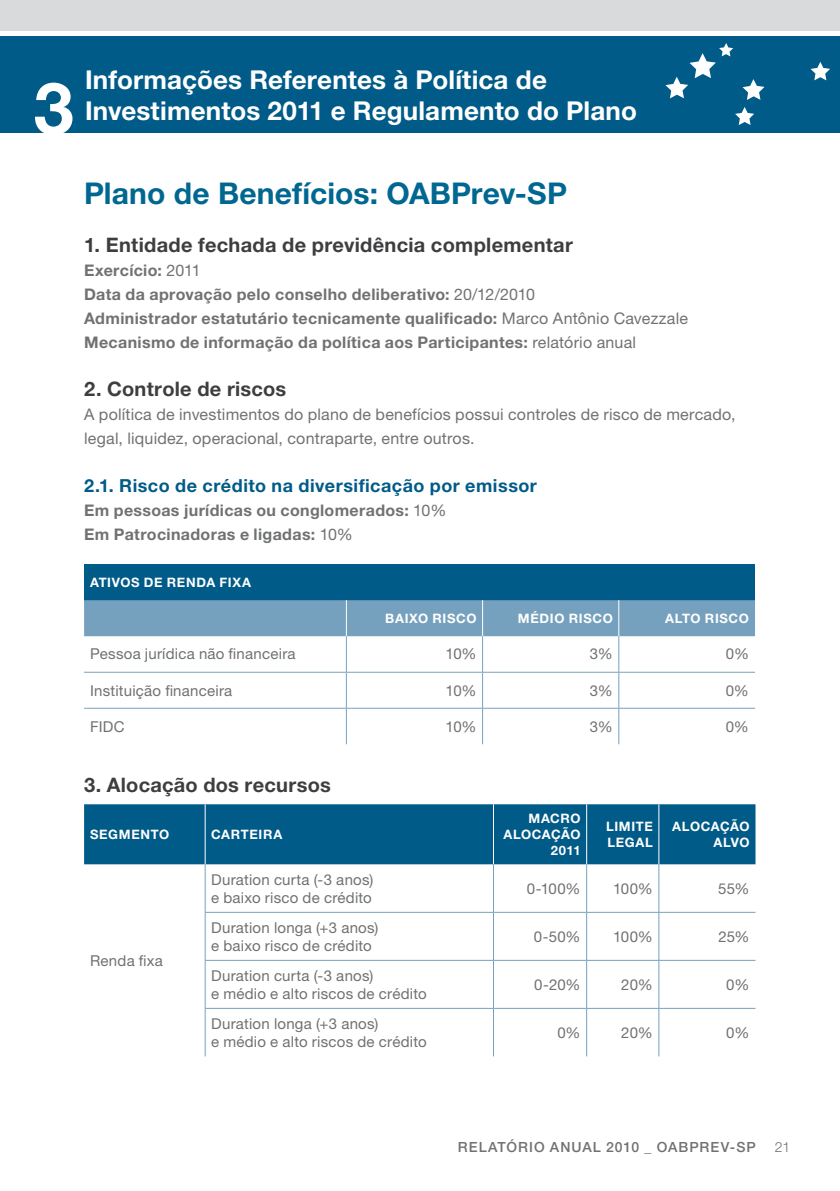
<style>
.page{position:relative;width:840px;height:1191px;background:#fff}
.page>*{position:absolute;margin:0;border:0;box-sizing:border-box;transform-origin:0 0}
.t1{font:700 72px "Helvetica Neue LT Std";color:#fff}
.t2{font:700 30px "Helvetica Neue LT Std";letter-spacing:.005em;color:#006791}
.t3{font:700 26px "Helvetica Neue LT Std";letter-spacing:.005em;color:#fff}
.t4{font:700 20px "Helvetica Neue LT Std";letter-spacing:.015em;color:#3e3d40}
.t5{font:700 18px "Helvetica Neue LT Std";letter-spacing:.03em;color:#005b88}
.t6{font:700 16px/24px "Helvetica Neue LT Std";letter-spacing:.02em;color:#707172}
.t7{font:16px/24px "Helvetica Neue LT Std";letter-spacing:.015em;color:#707172}
.t8{font:15px/18px "Helvetica Neue LT Std";letter-spacing:.015em;color:#707172}
.t9{font:500 14px "Helvetica Neue LT Std";letter-spacing:.07em;color:#707172}
.t10{font:300 14px "Helvetica Neue LT Std";color:#707172}
.t11{font:700 13px/16px "Helvetica Neue LT Std";letter-spacing:.05em;color:#fff;text-align:right}
.s1{font-weight:400}
</style>
<div class="page">
<div style="left:0;top:36px;width:839px;height:96px;background:#005b88"></div>
<div style="left:0;top:0;width:839px;height:30px;background:#d9dadb"></div>
<svg style="left:810px;top:62px;width:19px;height:18px"></svg>
<svg style="left:742px;top:79px;width:22px;height:21px"></svg>
<svg style="left:735px;top:107px;width:18px;height:18px"></svg>
<svg style="left:665px;top:43px;width:67px;height:55px"></svg>
<div style="left:84px;top:564px;width:670px;height:36px;background:#005b88"></div>
<div style="left:84px;top:600px;width:670px;height:36px;background:#76a1be"></div>
<hr style="left:346px;top:600px;width:1px;height:36px;background:#fff">
<hr style="left:482px;top:600px;width:1px;height:36px;background:#fff">
<hr style="left:618px;top:600px;width:1px;height:36px;background:#fff">
<hr style="left:346px;top:636px;width:1px;height:36px;background:#76a1be">
<hr style="left:482px;top:636px;width:1px;height:36px;background:#76a1be">
<hr style="left:618px;top:636px;width:1px;height:36px;background:#76a1be">
<hr style="left:84px;top:672px;width:262px;height:1px;background:#76a1be">
<hr style="left:346px;top:672px;width:136px;height:1px;background:#76a1be">
<hr style="left:346px;top:672px;width:1px;height:36px;background:#76a1be">
<hr style="left:482px;top:672px;width:136px;height:1px;background:#76a1be">
<hr style="left:482px;top:672px;width:1px;height:36px;background:#76a1be">
<hr style="left:618px;top:672px;width:136px;height:1px;background:#76a1be">
<hr style="left:618px;top:672px;width:1px;height:36px;background:#76a1be">
<hr style="left:84px;top:708px;width:262px;height:1px;background:#76a1be">
<hr style="left:346px;top:708px;width:136px;height:1px;background:#76a1be">
<hr style="left:346px;top:708px;width:1px;height:36px;background:#76a1be">
<hr style="left:482px;top:708px;width:136px;height:1px;background:#76a1be">
<hr style="left:482px;top:708px;width:1px;height:36px;background:#76a1be">
<hr style="left:618px;top:708px;width:136px;height:1px;background:#76a1be">
<hr style="left:618px;top:708px;width:1px;height:36px;background:#76a1be">
<div style="left:84px;top:804px;width:671px;height:60px;background:#005b88"></div>
<hr style="left:205px;top:804px;width:1px;height:60px;background:#fff">
<hr style="left:493px;top:804px;width:1px;height:60px;background:#fff">
<hr style="left:586px;top:804px;width:1px;height:60px;background:#fff">
<hr style="left:658px;top:804px;width:1px;height:60px;background:#fff">
<hr style="left:205px;top:864px;width:1px;height:48px;background:#76a1be">
<hr style="left:493px;top:864px;width:1px;height:48px;background:#76a1be">
<hr style="left:586px;top:864px;width:1px;height:48px;background:#76a1be">
<hr style="left:658px;top:864px;width:1px;height:48px;background:#76a1be">
<hr style="left:205px;top:912px;width:288px;height:1px;background:#76a1be">
<hr style="left:205px;top:912px;width:1px;height:48px;background:#76a1be">
<hr style="left:493px;top:912px;width:93px;height:1px;background:#76a1be">
<hr style="left:493px;top:912px;width:1px;height:48px;background:#76a1be">
<hr style="left:586px;top:912px;width:72px;height:1px;background:#76a1be">
<hr style="left:586px;top:912px;width:1px;height:48px;background:#76a1be">
<hr style="left:658px;top:912px;width:97px;height:1px;background:#76a1be">
<hr style="left:658px;top:912px;width:1px;height:48px;background:#76a1be">
<hr style="left:205px;top:960px;width:288px;height:1px;background:#76a1be">
<hr style="left:205px;top:960px;width:1px;height:48px;background:#76a1be">
<hr style="left:493px;top:960px;width:93px;height:1px;background:#76a1be">
<hr style="left:493px;top:960px;width:1px;height:48px;background:#76a1be">
<hr style="left:586px;top:960px;width:72px;height:1px;background:#76a1be">
<hr style="left:586px;top:960px;width:1px;height:48px;background:#76a1be">
<hr style="left:658px;top:960px;width:97px;height:1px;background:#76a1be">
<hr style="left:658px;top:960px;width:1px;height:48px;background:#76a1be">
<hr style="left:205px;top:1008px;width:288px;height:1px;background:#76a1be">
<hr style="left:205px;top:1008px;width:1px;height:48px;background:#76a1be">
<hr style="left:493px;top:1008px;width:93px;height:1px;background:#76a1be">
<hr style="left:493px;top:1008px;width:1px;height:48px;background:#76a1be">
<hr style="left:586px;top:1008px;width:72px;height:1px;background:#76a1be">
<hr style="left:586px;top:1008px;width:1px;height:48px;background:#76a1be">
<hr style="left:658px;top:1008px;width:97px;height:1px;background:#76a1be">
<hr style="left:658px;top:1008px;width:1px;height:48px;background:#76a1be">
<h1 class="t1" style="left:34px;top:64px;width:42px">3</h1>
<h3 class="t3" style="left:85px;top:64px;width:463px">Informações Referentes à Política de</h3>
<h3 class="t3" style="left:85px;top:95px;width:553px">Investimentos 2011 e Regulamento do Plano</h3>
<h2 class="t2" style="left:84px;top:175px;width:484px">Plano de Benefícios: OABPrev-SP</h2>
<h3 class="t4" style="left:84px;top:233px;width:490px">1. Entidade fechada de previdência complementar</h3>
<p class="t6" style="left:84px;top:258px;width:605px">Exercício: <span class="s1">2011<br></span>Data da aprovação pelo conselho deliberativo: <span class="s1">20/12/2010<br></span>Administrador estatutário tecnicamente qualificado: <span class="s1">Marco Antônio Cavezzale </span>Mecanismo de informação da política aos Participantes: <span class="s1">relatório anual</span></p>
<h3 class="t4" style="left:84px;top:377px;width:204px">2. Controle de riscos</h3>
<p class="t7" style="left:84px;top:402px;width:652px">A política de investimentos do plano de benefícios possui controles de risco de mercado, legal, liquidez, operacional, contraparte, entre outros.</p>
<p class="t5" style="left:84px;top:474px;width:454px">2.1. Risco de crédito na diversificação por emissor</p>
<p class="t6" style="left:84px;top:498px;width:363px">Em pessoas jurídicas ou conglomerados: <span class="s1">10%<br></span>Em Patrocinadoras e ligadas: <span class="s1">10%</span></p>
<p class="t11" style="left:90px;top:574px;width:88px">Ativos de Renda</p>
<p class="t11" style="left:219px;top:574px;width:32px">Fixa</p>
<p class="t11" style="left:385px;top:610px;width:9px">Bai</p>
<p class="t11" style="left:409px;top:610px;width:69px">xo Risco</p>
<p class="t11" style="left:517px;top:610px;width:96px">Médio Risco</p>
<p class="t11" style="left:664px;top:610px;width:85px">Alto Ri sco</p>
<p class="t8" style="left:90px;top:645px;width:207px">Pessoa jurídica não financeira</p>
<p class="t8" style="left:445px;top:645px;width:33px">10%</p>
<p class="t8" style="left:589px;top:645px;width:24px">3%</p>
<p class="t8" style="left:725px;top:645px;width:25px">0%</p>
<p class="t8" style="left:90px;top:681px;width:144px">Instituição financeira</p>
<p class="t8" style="left:445px;top:681px;width:33px">10%</p>
<p class="t8" style="left:589px;top:681px;width:24px">3%</p>
<p class="t8" style="left:725px;top:681px;width:25px">0%</p>
<p class="t8" style="left:90px;top:717px;width:36px">FIDC</p>
<p class="t8" style="left:445px;top:717px;width:33px">10%</p>
<p class="t8" style="left:589px;top:717px;width:24px">3%</p>
<p class="t8" style="left:725px;top:717px;width:25px">0%</p>
<h3 class="t4" style="left:84px;top:773px;width:248px">3. Alocação dos recursos</h3>
<p class="t11" style="left:90px;top:826px;width:11px">Seg</p>
<p class="t11" style="left:119px;top:826px;width:52px">mento</p>
<p class="t11" style="left:211px;top:826px;width:71px">Cartei ra</p>
<p class="t11" style="left:503px;top:810px;width:79px">ro<br>Alocação<br>2011</p>
<p class="t11" style="left:606px;top:818px;width:47px;text-align:left">Limite<br>Legal</p>
<p class="t11" style="left:671px;top:818px;width:79px">Alocação<br>Alvo</p>
<p class="t11" style="left:528px;top:810px;width:11px">Mac</p>
<p class="t8" style="left:90px;top:951px;width:74px">Renda fixa</p>
<p class="t8" style="left:211px;top:870px;width:164px">Duration curta (-3 anos) e baixo risco de crédito</p>
<p class="t8" style="left:526px;top:879px;width:55px">0-100%</p>
<p class="t8" style="left:612px;top:879px;width:41px">100%</p>
<p class="t8" style="left:717px;top:879px;width:33px">55%</p>
<p class="t8" style="left:211px;top:918px;width:169px">Duration longa (+3 anos) e baixo risco de crédito</p>
<p class="t8" style="left:533px;top:927px;width:48px">0-50%</p>
<p class="t8" style="left:612px;top:927px;width:41px">100%</p>
<p class="t8" style="left:718px;top:927px;width:33px">25%</p>
<p class="t8" style="left:211px;top:966px;width:217px">Duration curta (-3 anos)<br>e médio e alto riscos de crédito</p>
<p class="t8" style="left:534px;top:975px;width:48px">0-20%</p>
<p class="t8" style="left:621px;top:975px;width:33px">20%</p>
<p class="t8" style="left:726px;top:975px;width:25px">0%</p>
<p class="t8" style="left:211px;top:1014px;width:217px">Duration longa (+3 anos)<br>e médio e alto riscos de crédito</p>
<p class="t8" style="left:557px;top:1023px;width:25px">0%</p>
<p class="t8" style="left:621px;top:1023px;width:33px">20%</p>
<p class="t8" style="left:726px;top:1023px;width:25px">0%</p>
<p class="t9" style="left:457px;top:1139px;width:298px">RELATÓRIO ANUAL 2010 _ OABPREV-SP</p>
<p class="t10" style="left:774px;top:1138px;width:17px">21</p>
</div>
